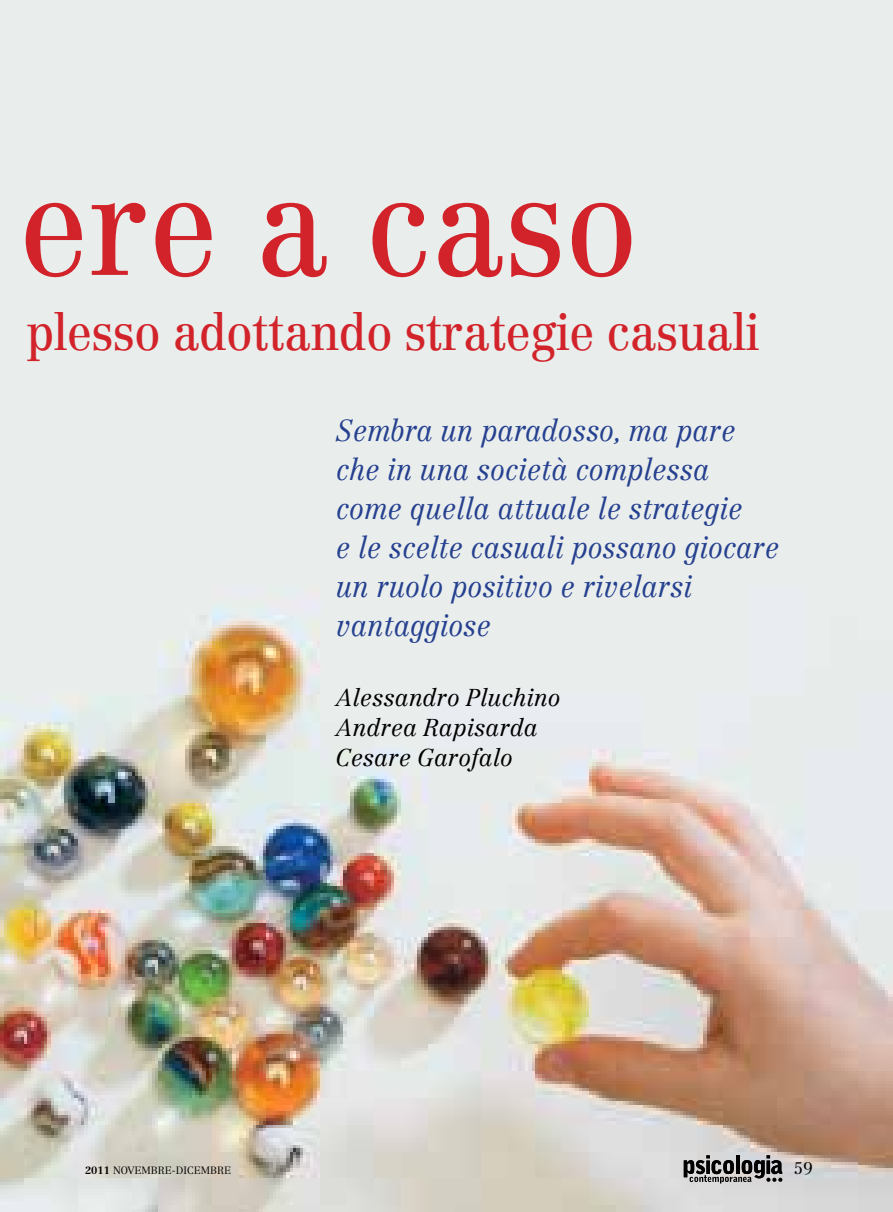
<style>
.page{position:relative;width:893px;height:1212px;background:#fff}
.page>*{position:absolute;margin:0;border:0;box-sizing:border-box;transform-origin:0 0}
.t1{font:141px "Centennial LT Std";color:#d2232a;scale:.92 1}
.t2{font:51px "Centennial LT Std";letter-spacing:-.01em;color:#d2232a;scale:.92 1}
.t3{font:italic 300 30px/39px "Centennial LT Std";color:#25408f;scale:.92 1}
.t4{font:italic 300 24px/30px "Centennial LT Std";color:#000}
.t5{font:300 16.5px "Centennial LT Std";color:#000}
.t6{font:300 10.5px "Centennial LT Std";color:#000}
.s1{font-weight:700}
</style>
<div class="page">
<img style="left:0;top:0;width:893px;height:1211px">
<svg style="left:684px;top:1155px;width:98px;height:28px;background:#7a797a"></svg>
<h1 class="t1" style="left:19px;top:141px;width:674px">ere a caso</h1>
<h2 class="t2" style="left:26px;top:301px;width:798px">plesso adottando strategie casuali</h2>
<p class="t3" style="left:336px;top:411px;width:483px">Sembra un paradosso, ma pare che in una società complessa come quella attuale le strategie<br>e le scelte casuali possano giocare un ruolo positivo e rivelarsi vantaggiose</p>
<p class="t4" style="left:336px;top:683px;width:226px">Alessandro Pluchino<br>Andrea Rapisarda<br>Cesare Garofalo</p>
<p class="t6" style="left:85px;top:1163px;width:147px"><span class="s1">2011</span> NOVEMBRE-DICEMBRE</p>
<p class="t5" style="left:793px;top:1158px;width:21px">59</p>
</div>
